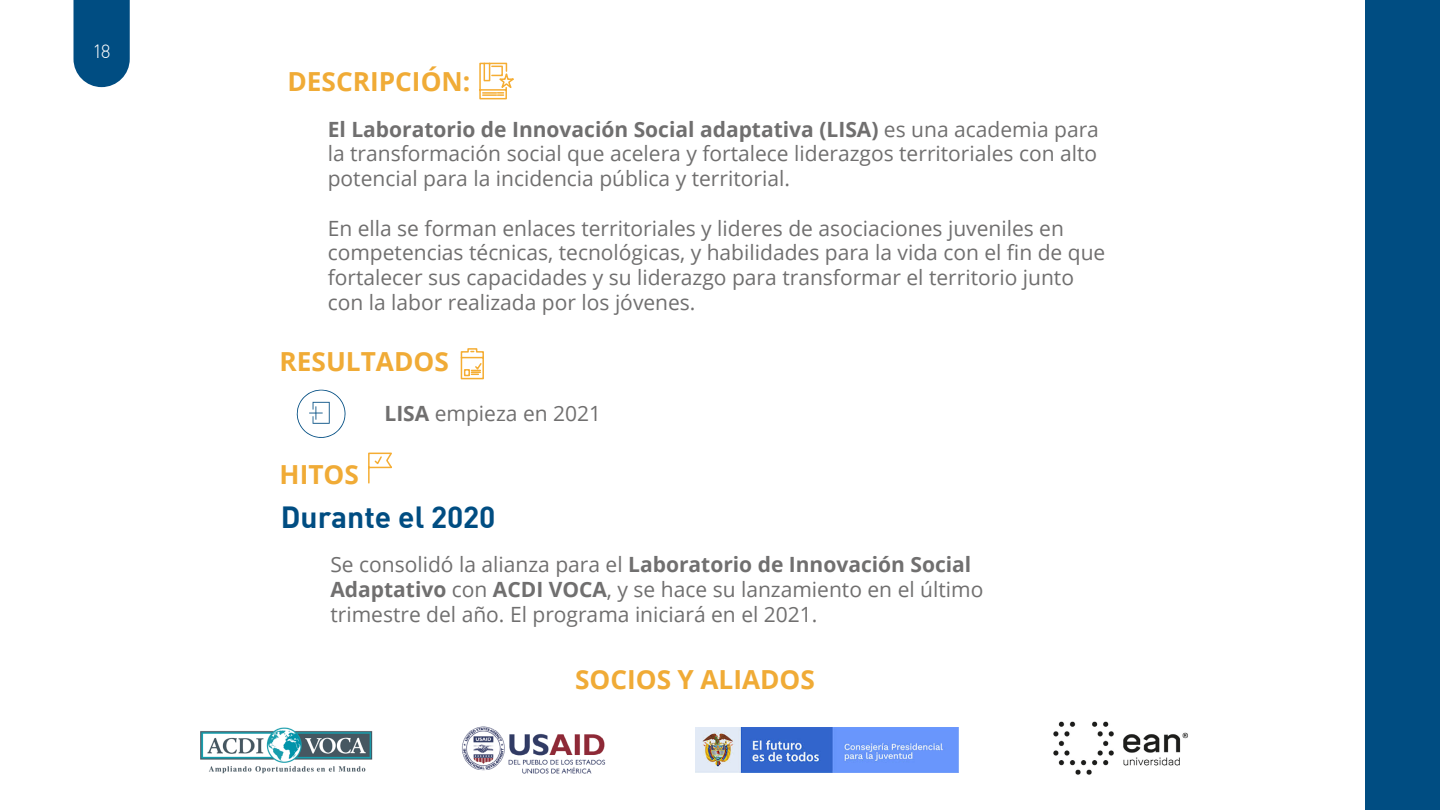
<style>
.page{position:relative;width:1440px;height:810px;background:#fff}
.page>*{position:absolute;margin:0;border:0;box-sizing:border-box;transform-origin:0 0}
.t1{font:700 30px "NGCDIN";color:#004d82}
.t2{font:700 26.25px "Open Sans";color:#f0ab36}
.t3{font:21px/24.8px "Open Sans";color:#706f6f}
.t4{font:300 18.75px "NGCDIN";color:#fff}
.s1{font-weight:700}
</style>
<div class="page">
<svg style="left:74px;top:0;width:56px;height:87px;background:#165c8d"></svg>
<div style="left:85px;top:43px;width:35px;height:28px;background:#004d82"></div>
<div style="left:1366px;top:0;width:74px;height:810px;background:#004d82"></div>
<svg style="left:479px;top:62px;width:35px;height:38px"></svg>
<svg style="left:460px;top:348px;width:24px;height:32px"></svg>
<svg style="left:368px;top:452px;width:24px;height:32px"></svg>
<svg style="left:297px;top:390px;width:49px;height:48px"></svg>
<img style="left:695px;top:727px;width:264px;height:46px">
<img style="left:1053px;top:721px;width:135px;height:54px">
<img style="left:462px;top:726px;width:144px;height:48px">
<img style="left:200px;top:727px;width:173px;height:47px">
<p class="t4" style="left:94px;top:39px;width:18px">18</p>
<p class="t2" style="left:287px;top:63px;width:184px">DESCRIPCIÓN:</p>
<p class="t3" style="left:328px;top:116px;width:773px;text-align:justify"><span class="s1">El Laboratorio de Innovación Social adaptativa (LISA)</span> es una academia para la transformación social que acelera y fortalece liderazgos territoriales con alto potencial para la incidencia pública y territorial.</p>
<p class="t3" style="left:328px;top:215px;width:779px">En ella se forman enlaces territoriales y lideres de asociaciones juveniles en competencias técnicas, tecnológicas, y habilidades para la vida con el fin de que fortalecer sus capacidades y su liderazgo para transformar el territorio junto con la labor realizada por los jóvenes.</p>
<p class="t2" style="left:280px;top:343px;width:171px">RESULTADOS</p>
<p class="t3" style="left:384px;top:401px;width:218px"><span class="s1">LISA</span> empieza en 2021</p>
<p class="t2" style="left:280px;top:456px;width:81px">HITOS</p>
<h1 class="t1" style="left:281px;top:498px;width:216px">Durante el 2020</h1>
<p class="t3" style="left:330px;top:552px;width:654px">Se consolidó la alianza para el <span class="s1">Laboratorio de Innovación Social<br>Adaptativo</span> con <span class="s1">ACDI VOCA</span>, y se hace su lanzamiento en el último trimestre del año. El programa iniciará en el 2021.</p>
<p class="t2" style="left:575px;top:661px;width:241px">SOCIOS Y ALIADOS</p>
</div>
